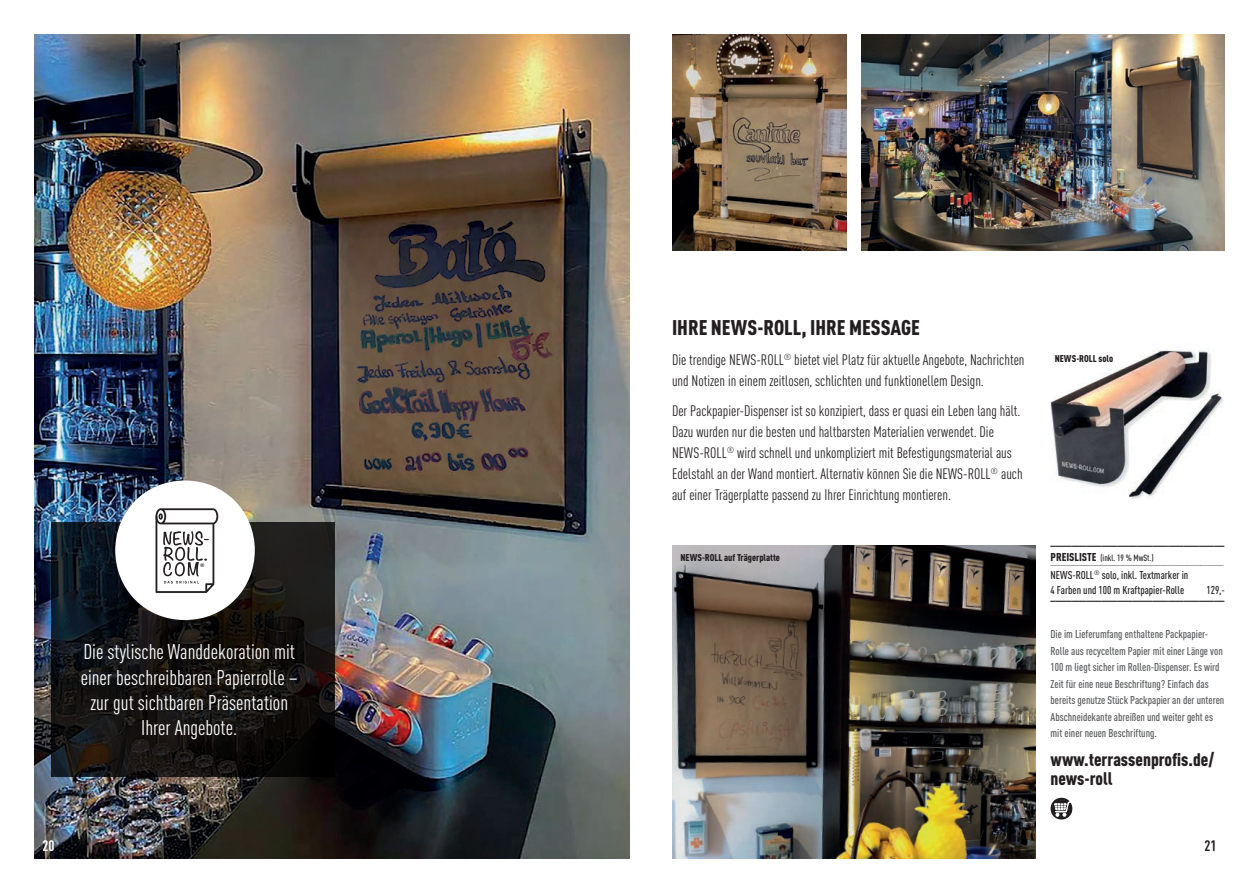
<style>
.page{position:relative;width:1259px;height:893px;background:#fff}
.page>*{position:absolute;margin:0;border:0;box-sizing:border-box;transform-origin:0 0}
.t1{font:21px/25.2px "DIN Cond";color:#fff;text-align:center}
.t2{font:900 21px "DIN Cond";color:#231f20}
.t3{font:900 18px/19.5px "DIN Cond";color:#231f20}
.t4{font:15px/21px "DIN Cond";color:#231f20}
.t5{font:700 15px "DIN Cond";color:#fff}
.t6{font:700 15px "DIN Cond";color:#231f20}
.t7{font:500 11.25px/16.5px "DIN Cond";color:#57585a}
.t8{font:500 11.25px/15px "DIN Cond";color:#231f20}
.t9{font:900 11.25px "DIN Cond";color:#231f20}
.t10{font:900 9.75px "DIN Cond";color:#231f20}
.t11{font:500 9px "DIN Cond";color:#231f20}
.t12{font:700 5.25px "Interstate";color:#231f20}
.s1{font-weight:900;font-size:11.25px}
.s2{font-weight:300}
</style>
<div class="page">
<img style="left:34px;top:34px;width:595px;height:825px">
<img style="left:861px;top:34px;width:364px;height:217px">
<img style="left:672px;top:34px;width:174px;height:217px">
<img style="left:672px;top:546px;width:363px;height:313px">
<img style="left:1050px;top:349px;width:173px;height:150px">
<svg style="left:51px;top:522px;width:284px;height:254px;background:#141314"></svg>
<div style="left:115px;top:480px;width:140px;height:140px;background:#fff;border-radius:50%"></div>
<svg style="left:155px;top:508px;width:63px;height:85px"></svg>
<div style="left:1050px;top:798px;width:22px;height:21px;background:#231f20;border-radius:50%"></div>
<svg style="left:1054px;top:801px;width:18px;height:16px"></svg>
<p class="t12" style="left:200px;top:562px;width:6px">®</p>
<h1 class="t1" style="left:81px;top:639px;width:219px">Die stylische Wanddekoration mit einer beschreibbaren Papierrolle – zur gut sichtbaren Präsentation<br>Ihrer Angebote.</h1>
<h1 class="t2" style="left:672px;top:314px;width:249px">IHRE NEWS-ROLL, IHRE MESSAGE</h1>
<p class="t4" style="left:672px;top:349px;width:354px">Die trendige NEWS-ROLL<sup>®</sup> bietet viel Platz für aktuelle Angebote, Nachrichten und Notizen in einem zeitlosen, schlichten und funktionellem Design.</p>
<p class="t4" style="left:672px;top:400px;width:352px">Der Packpapier-Dispenser ist so konzipiert, dass er quasi ein Leben lang hält.<br>Dazu wurden nur die besten und haltbarsten Materialien verwendet. Die NEWS-ROLL<sup>®</sup> wird schnell und unkompliziert mit Befestigungsmaterial aus Edelstahl an der Wand montiert. Alternativ können Sie die NEWS-ROLL<sup>®</sup> auch auf einer Trägerplatte passend zu Ihrer Einrichtung montieren.</p>
<p class="t10" style="left:680px;top:551px;width:101px">NEWS-ROLL auf Trägerplatte</p>
<p class="t10" style="left:1054px;top:352px;width:60px">NEWS-ROLL solo</p>
<p class="t9" style="left:1050px;top:533px;width:175px">__________________________________</p>
<p class="t11" style="left:1050px;top:552px;width:105px"><span class="s1">PREISLISTE</span> (inkl. 19 % MwSt.)</p>
<p class="t8" style="left:1050px;top:552px;width:174px"><span class="s2">______________________________________<br></span>NEWS-ROLL<sup>®</sup> solo, inkl. Textmarker in<br>4 Farben und 100 m Kraftpapier-Rolle</p>
<p class="t8" style="left:1206px;top:582px;width:20px">129,-</p>
<p class="t9" style="left:1050px;top:589px;width:175px">__________________________________</p>
<p class="t7" style="left:1050px;top:626px;width:175px">Die im Lieferumfang enthaltene Packpapier-Rolle aus recyceltem Papier mit einer Länge von 100 m liegt sicher im Rollen-Dispenser. Es wird Zeit für eine neue Beschriftung? Einfach das bereits genutze Stück Packpapier an der unteren Abschneidekante abreißen und weiter geht es mit einer neuen Beschriftung.</p>
<p class="t3" style="left:1050px;top:749px;width:165px">www.terrassenprofis.de/ news-roll</p>
<p class="t5" style="left:43px;top:837px;width:14px">20</p>
<p class="t6" style="left:1204px;top:837px;width:14px">21</p>
</div>
